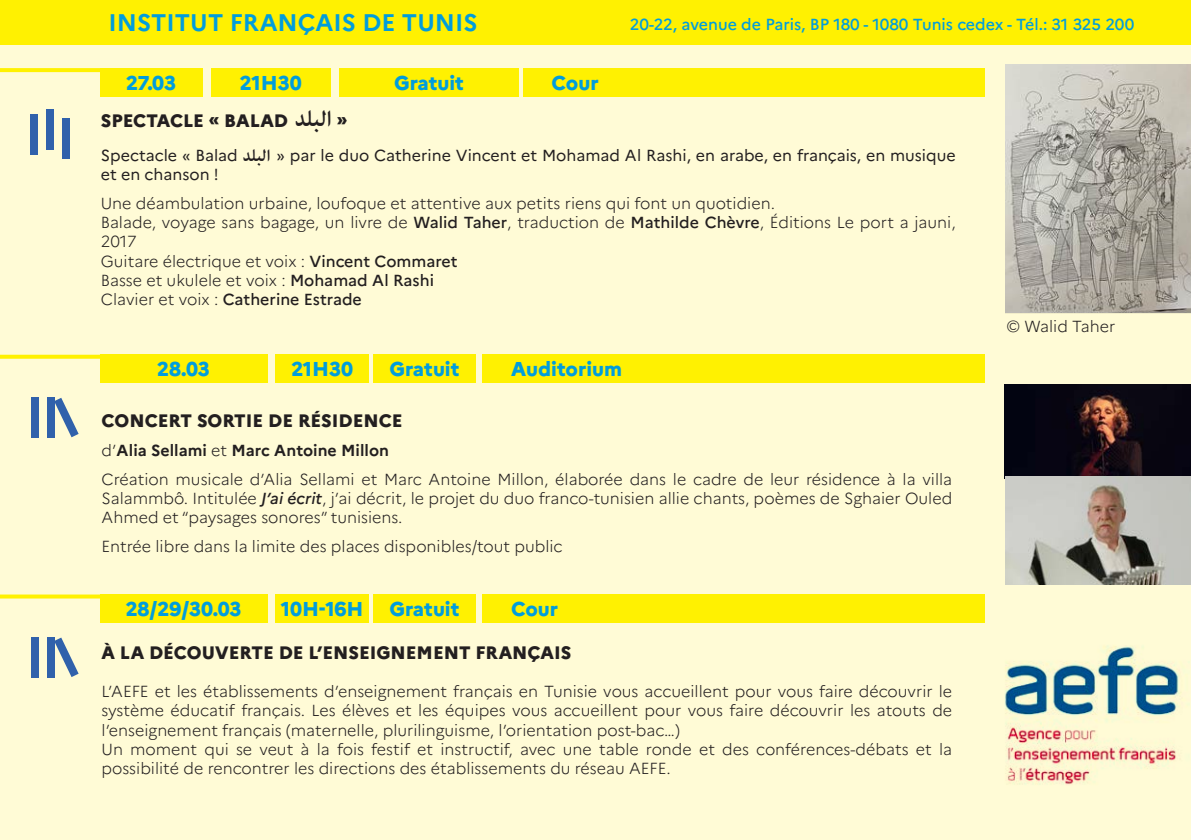
<style>
.page{position:relative;width:1191px;height:840px;background:#fff}
.page>*{position:absolute;margin:0;border:0;box-sizing:border-box;transform-origin:0 0}
.t1{font:700 31.6px "Adobe Arabic";color:#231f20}
.t2{font:700 24px "Marianne";color:#009ddc}
.t3{font:700 23.8px "Adobe Arabic";color:#231f20}
.Style_de_paragraphe{font:800 20px "Marianne";color:#009ddc}
.t4{font:800 18px "Marianne";color:#231f20}
.t5{font:300 16px/19.2px "Marianne";color:#231f20}
.t6{font:16px/19.2px "Marianne";color:#231f20}
.t7{font:500 16px "Marianne";letter-spacing:-.005em;color:#009ddc}
.t8{font:700 16px "Marianne";color:#231f20}
.t9{font:500 16px "Marianne";color:#231f20}
.s1{font-weight:500}
.s2{font-weight:300}
.s3{font-weight:500;font-style:italic}
</style>
<div class="page">
<div style="left:0;top:45px;width:1191px;height:794px;background:#fffbd6"></div>
<div style="left:0;top:0;width:1191px;height:44px;background:#fff101"></div>
<div style="left:100px;top:68px;width:102px;height:28px;background:#fff101"></div>
<div style="left:339px;top:68px;width:179px;height:28px;background:#fff101"></div>
<div style="left:523px;top:68px;width:462px;height:28px;background:#fff101"></div>
<div style="left:211px;top:68px;width:119px;height:28px;background:#fff101"></div>
<svg style="left:0;top:68px;width:100px;height:4px"></svg>
<div style="left:31px;top:114px;width:7px;height:40px;background:#3061ab"></div>
<div style="left:46px;top:109px;width:8px;height:40px;background:#3061ab"></div>
<div style="left:62px;top:118px;width:8px;height:40px;background:#3061ab"></div>
<img style="left:1005px;top:65px;width:186px;height:249px">
<div style="left:31px;top:397px;width:8px;height:40px;background:#3061ab"></div>
<div style="left:47px;top:397px;width:8px;height:40px;background:#3061ab"></div>
<svg style="left:55px;top:398px;width:24px;height:39px"></svg>
<div style="left:100px;top:354px;width:167px;height:29px;background:#fff101"></div>
<div style="left:373px;top:354px;width:102px;height:29px;background:#fff101"></div>
<div style="left:482px;top:354px;width:503px;height:29px;background:#fff101"></div>
<div style="left:276px;top:354px;width:93px;height:29px;background:#fff101"></div>
<svg style="left:0;top:354px;width:100px;height:4px"></svg>
<div style="left:31px;top:637px;width:8px;height:40px;background:#3061ab"></div>
<div style="left:47px;top:637px;width:8px;height:40px;background:#3061ab"></div>
<svg style="left:55px;top:637px;width:24px;height:39px"></svg>
<div style="left:100px;top:594px;width:167px;height:28px;background:#fff101"></div>
<div style="left:373px;top:594px;width:102px;height:28px;background:#fff101"></div>
<div style="left:482px;top:594px;width:503px;height:28px;background:#fff101"></div>
<div style="left:276px;top:594px;width:93px;height:28px;background:#fff101"></div>
<svg style="left:0;top:594px;width:100px;height:4px"></svg>
<img style="left:1005px;top:384px;width:186px;height:92px">
<img style="left:1005px;top:476px;width:186px;height:108px">
<img style="left:1005px;top:646px;width:176px;height:139px">
<p class="t2" style="left:109px;top:4px;width:370px">INSTITUT FRANÇAIS DE TUNIS</p>
<p class="t7" style="left:630px;top:12px;width:506px">20-22, avenue de Paris, BP 180 - 1080 Tunis cedex - Tél.: 31 325 200</p>
<p class="Style_de_paragraphe" style="left:126px;top:67px;width:51px">27.03</p>
<p class="Style_de_paragraphe" style="left:240px;top:67px;width:63px">21H30</p>
<p class="Style_de_paragraphe" style="left:394px;top:67px;width:71px">Gratuit</p>
<p class="Style_de_paragraphe" style="left:551px;top:67px;width:49px">Cour</p>
<p class="t1" style="left:295px;top:97px;width:39px">البلد</p>
<p class="t4" style="left:101px;top:107px;width:189px">SPECTACLE « BALAD</p>
<p class="t6" style="left:277px;top:144px;width:680px">» par le duo Catherine Vincent et Mohamad Al Rashi, en arabe, en français, en musique</p>
<p class="t4" style="left:337px;top:107px;width:12px">«</p>
<p class="t6" style="left:101px;top:144px;width:138px">Spectacle « Balad et en chanson !</p>
<p class="t5" style="left:101px;top:192px;width:676px">Une déambulation urbaine, loufoque et attentive aux petits riens qui font un quotidien.</p>
<p class="t5" style="left:101px;top:211px;width:856px">Balade, voyage sans bagage, un livre de <span class="s1">Walid Taher</span>, traduction de <span class="s1">Mathilde Chèvre</span>, Éditions Le port a jauni,<br>2017</p>
<p class="t5" style="left:101px;top:250px;width:358px">Guitare électrique et voix : <span class="s1">Vincent Commaret</span></p>
<p class="t5" style="left:101px;top:269px;width:335px">Basse et ukulele et voix : <span class="s1">Mohamad Al Rashi</span></p>
<p class="t9" style="left:101px;top:287px;width:262px"><span class="s2">Clavier et voix :</span> Catherine Estrade</p>
<p class="t3" style="left:242px;top:139px;width:29px">البلد</p>
<p class="Style_de_paragraphe" style="left:389px;top:353px;width:71px">Gratuit</p>
<p class="Style_de_paragraphe" style="left:511px;top:353px;width:113px">Auditorium</p>
<p class="Style_de_paragraphe" style="left:157px;top:353px;width:54px">28.03</p>
<p class="t4" style="left:102px;top:406px;width:302px">CONCERT SORTIE DE RÉSIDENCE</p>
<p class="t8" style="left:102px;top:437px;width:289px"><span class="s2">d’</span>Alia Sellami <span class="s2">et</span> Marc Antoine Millon</p>
<p class="t5" style="left:102px;top:468px;width:852px;text-align:justify">Création musicale d’Alia Sellami et Marc Antoine Millon, élaborée dans le cadre de leur résidence à la villa Salammbô. Intitulée <span class="s3">’J ai écrit</span> ’j, ai décrit le, projet du duo franco-tunisien allie chants, poèmes de Sghaier Ouled Ahmed et “paysages sonores” tunisiens.</p>
<p class="t5" style="left:102px;top:535px;width:463px">Entrée libre dans la limite des places disponibles/tout public</p>
<p class="Style_de_paragraphe" style="left:291px;top:353px;width:63px">21H30</p>
<p class="Style_de_paragraphe" style="left:389px;top:593px;width:71px">Gratuit</p>
<p class="Style_de_paragraphe" style="left:126px;top:593px;width:117px">28/29/30.03</p>
<p class="t4" style="left:102px;top:638px;width:471px">À LA DÉCOUVERTE DE ’L ENSEIGNEMENT FRANÇAIS</p>
<p class="t5" style="left:102px;top:680px;width:852px;text-align:justify">’LAEFE et les établissements d’enseignement français en Tunisie vous accueillent pour vous faire découvrir le système éducatif français. Les élèves et les équipes vous accueillent pour vous faire découvrir les atouts de ’l enseignement français (maternelle, plurilinguisme ’l, orientation post-bac...(</p>
<p class="t5" style="left:939px;top:737px;width:15px">la</p>
<p class="Style_de_paragraphe" style="left:281px;top:593px;width:84px">10H-16H</p>
<p class="Style_de_paragraphe" style="left:511px;top:593px;width:49px">Cour</p>
<p class="t5" style="left:130px;top:737px;width:100px">moment qui</p>
<p class="t5" style="left:337px;top:737px;width:29px">fois</p>
<p class="t5" style="left:371px;top:737px;width:40px">festif</p>
<p class="t5" style="left:440px;top:737px;width:74px">instructif,</p>
<p class="t5" style="left:300px;top:737px;width:10px">à</p>
<p class="t5" style="left:317px;top:737px;width:15px">la</p>
<p class="t5" style="left:599px;top:737px;width:41px">table</p>
<p class="t5" style="left:646px;top:737px;width:47px">ronde</p>
<p class="t5" style="left:722px;top:737px;width:28px">des</p>
<p class="t5" style="left:756px;top:737px;width:154px">conférences-débats</p>
<p class="t5" style="left:102px;top:737px;width:571px">Un<br>possibilité de rencontrer les directions des établissements du réseau AEFE.</p>
<p class="t5" style="left:259px;top:737px;width:35px">veut</p>
<p class="t5" style="left:417px;top:737px;width:17px">et</p>
<p class="t5" style="left:699px;top:737px;width:17px">et</p>
<p class="t5" style="left:916px;top:737px;width:17px">et</p>
<p class="t5" style="left:236px;top:737px;width:18px">se</p>
<p class="t5" style="left:520px;top:737px;width:37px">avec</p>
<p class="t5" style="left:563px;top:737px;width:31px">une</p>
<p class="t5" style="left:1006px;top:315px;width:111px">© Walid Taher</p>
</div>
